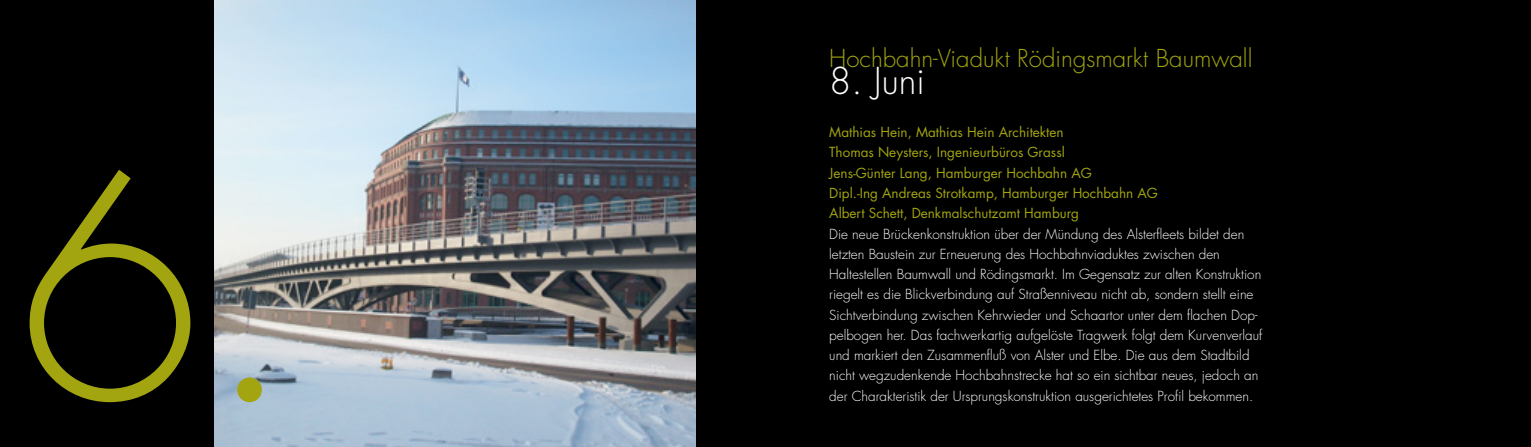
<style>
.page{position:relative;width:1531px;height:447px;background:#fff}
.page>*{position:absolute;margin:0;border:0;box-sizing:border-box;transform-origin:0 0}
.t1{font:300 300px "Futura";color:#a3a510}
.t2{font:300 36px "Futura";color:#fff}
.t3{font:300 24px "Futura";color:#a3a510}
.t4{font:300 13.5px/20.2px "Futura";color:#fff}
.t5{font:13.5px/20.2px "Futura";color:#a3a510}
</style>
<div class="page">
<div style="left:0;top:0;width:1531px;height:446px;background:#000"></div>
<img style="left:215px;top:0;width:480px;height:446px">
<h1 class="t1" style="left:17px;top:97px;width:280px">6.</h1>
<h3 class="t3" style="left:829px;top:43px;width:425px">Hochbahn-Viadukt Rödingsmarkt Baumwall</h3>
<h2 class="t2" style="left:829px;top:58px;width:97px">8. Juni</h2>
<p class="t5" style="left:829px;top:122px;width:330px">Mathias Hein, Mathias Hein Architekten<br>Thomas Neysters, Ingenieurbüros Grassl<br>Jens-Günter Lang, Hamburger Hochbahn AG<br>Dipl.-Ing Andreas Strotkamp, Hamburger Hochbahn AG Albert Schett, Denkmalschutzamt Hamburg</p>
<p class="t4" style="left:829px;top:223px;width:434px">Die neue Brückenkonstruktion über der Mündung des Alsterfleets bildet den letzten Baustein zur Erneuerung des Hochbahnviaduktes zwischen den Haltestellen Baumwall und Rödingsmarkt. Im Gegensatz zur alten Konstruktion riegelt es die Blickverbindung auf Straßenniveau nicht ab, sondern stellt eine Sichtverbindung zwischen Kehrwieder und Schaartor unter dem flachen Dop&shy;pelbogen her. Das fachwerkartig aufgelöste Tragwerk folgt dem Kurvenverlauf und markiert den Zusammenfluß von Alster und Elbe. Die aus dem Stadtbild nicht wegzudenkende Hochbahnstrecke hat so ein sichtbar neues, jedoch an</p>
<p class="t4" style="left:829px;top:385px;width:425px">der Charakteristik der Ursprungskonstruktion ausgerichtetes Profil bekommen.</p>
</div>
